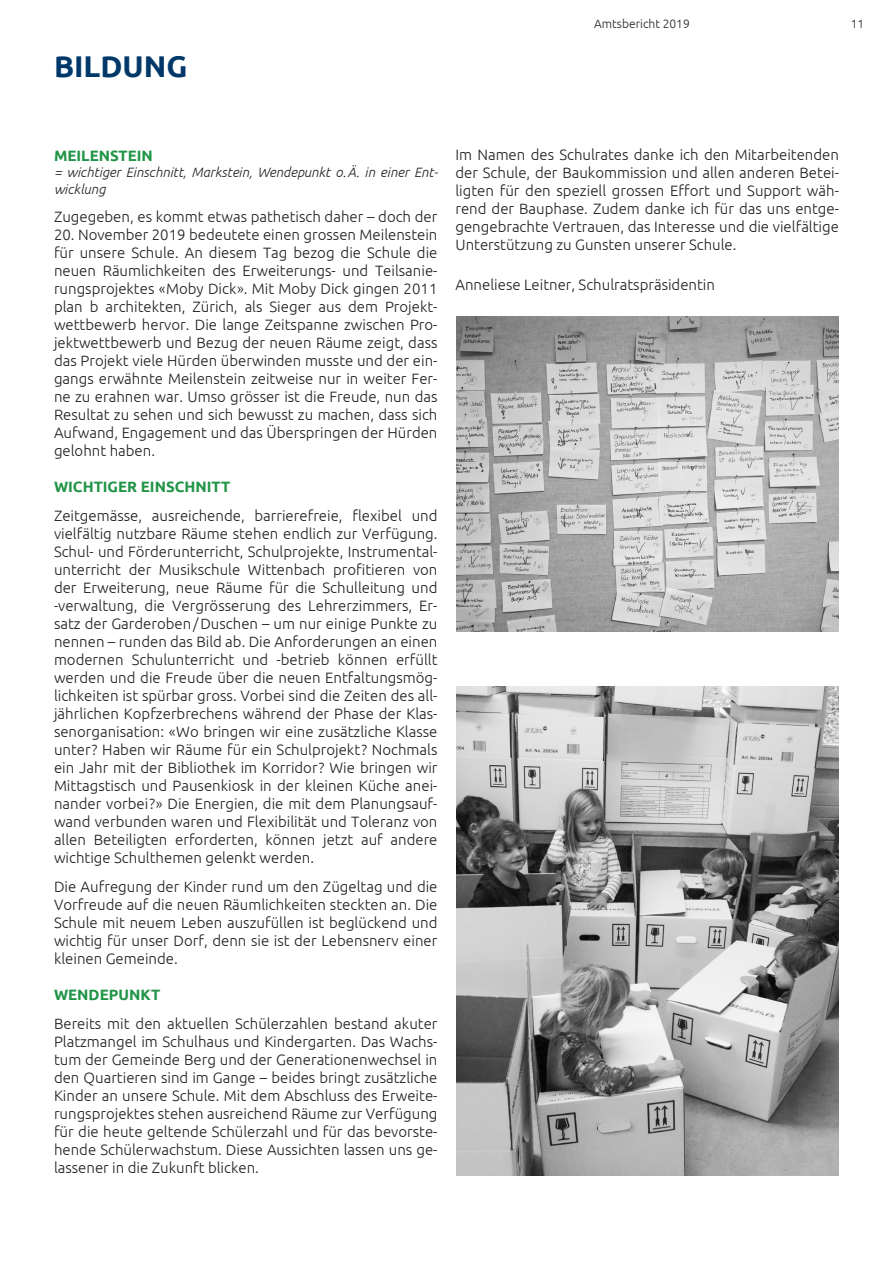
<style>
.page{position:relative;width:893px;height:1263px;background:#fff}
.page>*{position:absolute;margin:0;border:0;box-sizing:border-box;transform-origin:0 0}
.t1{font:700 30px "Ubuntu";color:#003969}
.Absatzformat_1{font:300 15px/18px "Ubuntu";color:#231f20;text-align:justify}
.Absatzformat_1-2{font:700 15px "Ubuntu";color:#209446}
.Absatzformat_1-3{font:italic 300 13.5px/16.2px "Ubuntu";color:#231f20}
.t2{font:300 12px "Ubuntu";color:#231f20}
</style>
<div class="page">
<img style="left:456px;top:316px;width:383px;height:315px">
<img style="left:456px;top:686px;width:383px;height:489px">
<h1 class="t1" style="left:54px;top:48px;width:135px">BILDUNG</h1>
<p class="t2" style="left:594px;top:17px;width:97px">Amtsbericht 2019</p>
<p class="t2" style="left:851px;top:17px;width:15px">11</p>
<p class="Absatzformat_1-2" style="left:54px;top:147px;width:100px">MEILENSTEIN</p>
<p class="Absatzformat_1-3" style="left:54px;top:164px;width:386px">= wichtiger Einschnitt, Markstein, Wendepunkt o.Ä. in einer Ent&shy;wicklung</p>
<p class="Absatzformat_1" style="left:54px;top:208px;width:385px">Zugegeben, es kommt etwas pathetisch daher – doch der</p>
<p class="Absatzformat_1" style="left:54px;top:226px;width:385px">20. November 2019 bedeutete einen grossen Meilenstein für unsere Schule. An diesem Tag bezog die Schule die neuen Räumlichkeiten des Erweiterungs- und Teilsanie&shy;rungsprojektes «Moby Dick». Mit Moby Dick gingen 2011 plan b architekten, Zürich, als Sieger aus dem Projekt&shy;wettbewerb hervor. Die lange Zeitspanne zwischen Pro&shy;jektwettbewerb und Bezug der neuen Räume zeigt, dass das Projekt viele Hürden überwinden musste und der ein&shy;gangs erwähnte Meilenstein zeitweise nur in weiter Fer&shy;ne zu erahnen war. Umso grösser ist die Freude, nun das Resultat zu sehen und sich bewusst zu machen, dass sich Aufwand, Engagement und das Überspringen der Hürden gelohnt haben.</p>
<p class="Absatzformat_1-2" style="left:54px;top:478px;width:178px">WICHTIGER EINSCHNITT</p>
<p class="Absatzformat_1" style="left:54px;top:506px;width:385px">Zeitgemässe, ausreichende, barrierefreie, flexibel und vielfältig nutzbare Räume stehen endlich zur Verfügung.<br>Schul- und Förderunterricht, Schulprojekte, Instrumental&shy;unterricht der Musikschule Wittenbach profitieren von der Erweiterung, neue Räume für die Schulleitung und -verwaltung, die Vergrösserung des Lehrerzimmers, Er&shy;satz der Garderoben/Duschen – um nur einige Punkte zu nennen – runden das Bild ab. Die Anforderungen an einen modernen Schulunterricht und -betrieb können erfüllt werden und die Freude über die neuen Entfaltungsmög&shy;lichkeiten ist spürbar gross. Vorbei sind die Zeiten des all&shy;jährlichen Kopfzerbrechens während der Phase der Klas&shy;senorganisation: «Wo bringen wir eine zusätzliche Klasse unter ? Haben wir Räume für ein Schulprojekt ? Nochmals ein Jahr mit der Bibliothek im Korridor ? Wie bringen wir Mittagstisch und Pausenkiosk in der kleinen Küche anei&shy;nander vorbei ?» Die Energien, die mit dem Planungsauf&shy;wand verbunden waren und Flexibilität und Toleranz von allen Beteiligten erforderten, können jetzt auf andere wichtige Schulthemen gelenkt werden.</p>
<p class="Absatzformat_1" style="left:54px;top:877px;width:385px">Die Aufregung der Kinder rund um den Zügeltag und die Vorfreude auf die neuen Räumlichkeiten steckten an. Die Schule mit neuem Leben auszufüllen ist beglückend und wichtig für unser Dorf, denn sie ist der Lebensnerv einer kleinen Gemeinde.</p>
<p class="Absatzformat_1-2" style="left:54px;top:986px;width:108px">WENDEPUNKT</p>
<p class="Absatzformat_1" style="left:54px;top:1014px;width:385px">Bereits mit den aktuellen Schülerzahlen bestand akuter Platzmangel im Schulhaus und Kindergarten. Das Wachs&shy;tum der Gemeinde Berg und der Generationenwechsel in den Quartieren sind im Gange – beides bringt zusätzliche Kinder an unsere Schule. Mit dem Abschluss des Erweite&shy;rungsprojektes stehen ausreichend Räume zur Verfügung für die heute geltende Schülerzahl und für das bevorste&shy;hende Schülerwachstum. Diese Aussichten lassen uns ge&shy;lassener in die Zukunft blicken.</p>
<p class="Absatzformat_1" style="left:455px;top:146px;width:385px">Im Namen des Schulrates danke ich den Mitarbeitenden der Schule, der Baukommission und allen anderen Betei&shy;ligten für den speziell grossen Effort und Support wäh&shy;rend der Bauphase. Zudem danke ich für das uns entge&shy;gengebrachte Vertrauen, das Interesse und die vielfältige Unterstützung zu Gunsten unserer Schule.</p>
<p class="Absatzformat_1" style="left:455px;top:275px;width:261px">Anneliese Leitner, Schulratspräsidentin</p>
</div>
